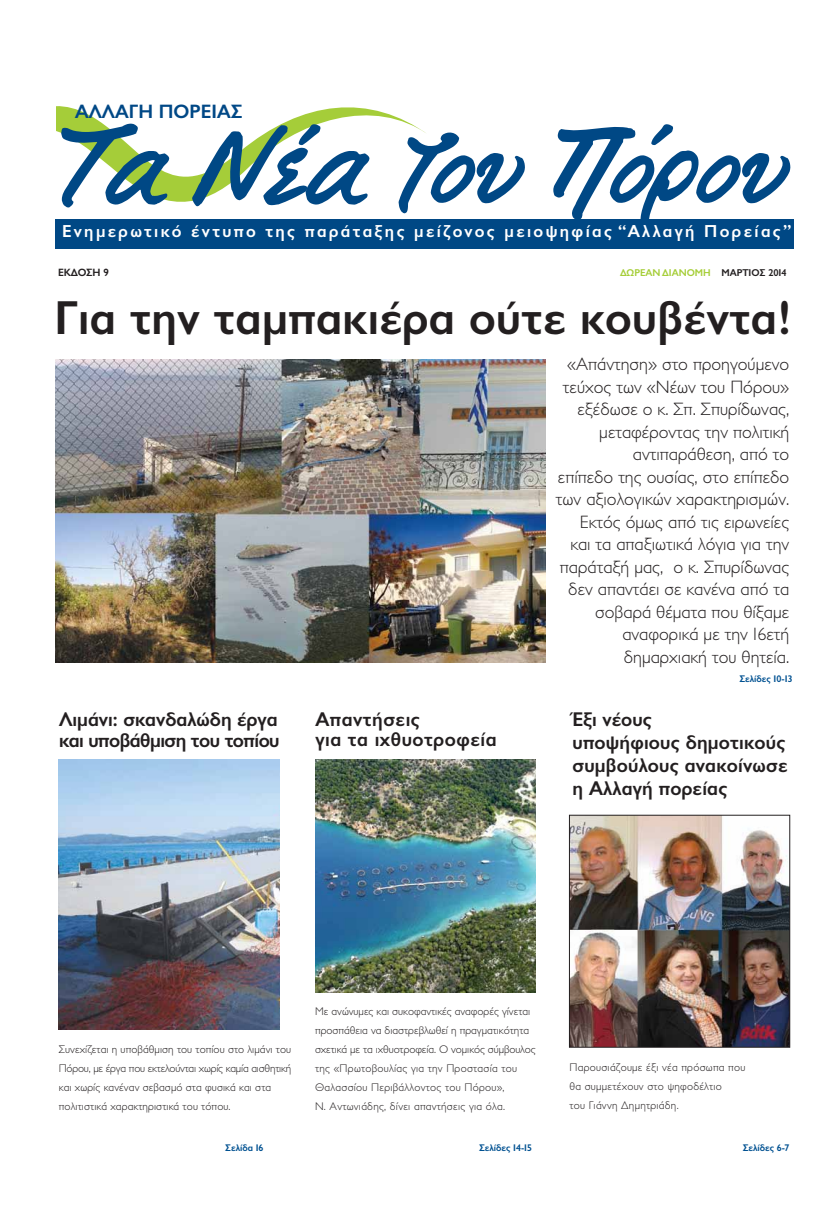
<style>
.page{position:relative;width:823px;height:1219px;background:#fff}
.page>*{position:absolute;margin:0;border:0;box-sizing:border-box;transform-origin:0 0}
.t1{font:600 48px "Gill Sans Hel";letter-spacing:.01em;color:#231f20}
.t2{font:600 20px/23px "Gill Sans Hel";letter-spacing:.01em;color:#231f20}
.t3{font:600 20px/21px "Gill Sans Hel";letter-spacing:-.025em;color:#231f20}
.t4{font:600 19.5px "Gill Sans Hel";letter-spacing:.005em;color:#004886}
.t5{font:300 18px/22.5px "Gill Sans Hel";color:#231f20;text-align:right}
.t6{font:600 17.5px "Gill Sans Hel";letter-spacing:.135em;color:#fff}
.t7{font:300 11.2px/19px "Gill Sans Hel";letter-spacing:.01em;color:#231f20}
.t8{font:600 10.7px "Gill Sans Hel";color:#231f20}
.t9{font:600 10px "Gill Sans Hel";color:#a6ce39}
.t10{font:600 9.7px "Gill Sans Hel";color:#005191}
.s1{color:#231f20}
</style>
<div class="page">
<svg style="left:56px;top:106px;width:369px;height:101px"></svg>
<div style="left:56px;top:219px;width:737px;height:29px;background:#004885"></div>
<svg style="left:61px;top:124px;width:108px;height:84px"></svg>
<svg style="left:192px;top:124px;width:177px;height:82px"></svg>
<svg style="left:398px;top:132px;width:126px;height:81px"></svg>
<svg style="left:553px;top:124px;width:236px;height:95px"></svg>
<img style="left:59px;top:760px;width:220px;height:269px">
<img style="left:571px;top:817px;width:216px;height:228px">
<div style="left:569px;top:815px;width:220px;height:232px;border:1px solid #231f20"></div>
<img style="left:56px;top:360px;width:489px;height:303px">
<img style="left:315px;top:760px;width:220px;height:232px">
<h3 class="t4" style="left:75px;top:100px;width:169px">ΑΛΛΑΓΗ ΠΟΡΕΙΑΣ</h3>
<h3 class="t6" style="left:62px;top:222px;width:730px">Ενηµερωτικό έντυπο της παράταξης µείζονος µειοψηφίας “Αλλαγή Πορείας”</h3>
<p class="t8" style="left:58px;top:266px;width:52px">EΚ∆ΟΣΗ 9</p>
<p class="t9" style="left:619px;top:267px;width:168px">∆ΩΡΕΑΝ ∆ΙΑΝΟΜΗ <span class="s1">ΜΑΡΤΙΟΣ 2014</span></p>
<h1 class="t1" style="left:54px;top:291px;width:738px">Για την ταµπακιέρα ούτε κουβέντα!</h1>
<p class="t5" style="left:555px;top:353px;width:235px">«Απάντηση» στο προηγούµενο τεύχος των «Νέων του Πόρου» εξέδωσε ο κ. Σπ. Σπυρίδωνας, µεταφέροντας την πολιτική αντιπαράθεση, από το<br>επίπεδο της ουσίας, στο επίπεδο των αξιολογικών χαρακτηρισµών.<br>Εκτός όµως από τις ειρωνείες και τα απαξιωτικά λόγια για την παράταξή µας, ο κ. Σπυρίδωνας δεν απαντάει σε κανένα από τα σοβαρά θέµατα που θίξαµε αναφορικά µε την 16ετή δηµαρχιακή του θητεία.</p>
<p class="t10" style="left:739px;top:674px;width:54px">Σελίδες 10-13</p>
<h2 class="t3" style="left:59px;top:709px;width:222px">Λιµάνι: σκανδαλώδη έργα και υποβάθµιση του τοπίου</h2>
<h2 class="t2" style="left:315px;top:710px;width:183px;line-height:20px">Απαντήσεις<br>για τα ιχθυοτροφεία</h2>
<h2 class="t2" style="left:572px;top:708px;width:216px">Έξι νέους<br>υποψήφιους δηµοτικούς συµβούλους ανακοίνωσε η Αλλαγή πορείας</h2>
<p class="t7" style="left:59px;top:1039px;width:234px">Συνεχίζεται η υποβάθµιση του τοπίου στο λιµάνι του Πόρου, µε έργα που εκτελούνται χωρίς καµία αισθητική και χωρίς κανέναν σεβασµό στα φυσικά και στα πολιτιστικά χαρακτηριστικά του τόπου.</p>
<p class="t7" style="left:315px;top:1001px;width:222px">Με ανώνυµες και συκοφαντικές αναφορές γίνεται προσπάθεια να διαστρεβλωθεί η πραγµατικότητα σχετικά µε τα ιχθυοτροφεία. Ο νοµικός σύµβουλος της «Πρωτοβουλίας για την Προστασία του Θαλασσίου Περιβάλλοντος του Πόρου»,<br>Ν. Αντωνιάδης, δίνει απαντήσεις για όλα.</p>
<p class="t7" style="left:569px;top:1058px;width:177px">Παρουσιάζουµε έξι νέα πρόσωπα που θα συµµετέχουν στο ψηφοδέλτιο<br>του Γιάννη ∆ηµητριάδη.</p>
<p class="t10" style="left:479px;top:1142px;width:54px">Σελίδες 14-15</p>
<p class="t10" style="left:225px;top:1142px;width:40px">Σελίδα 16</p>
<p class="t10" style="left:742px;top:1142px;width:48px">Σελίδες 6-7</p>
</div>
